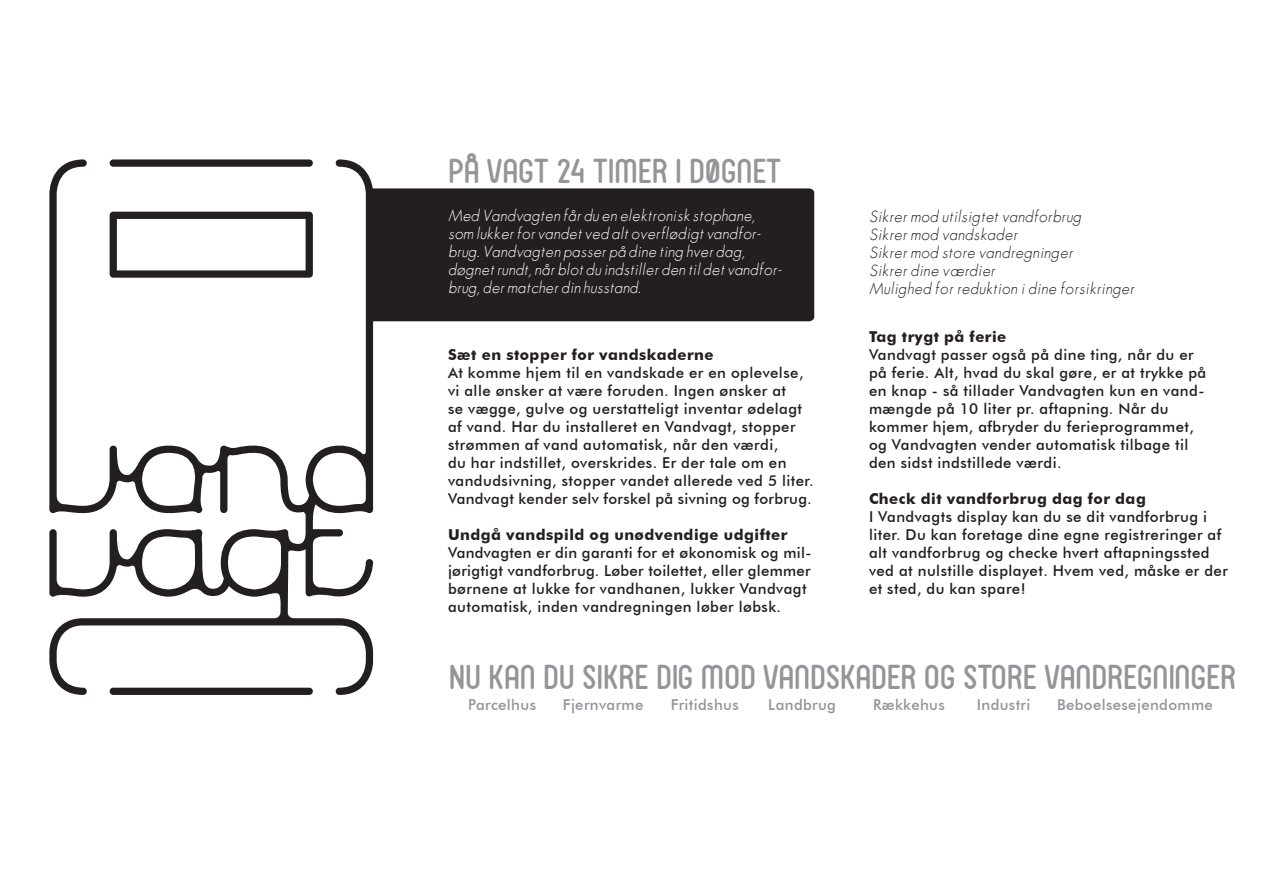
<style>
.page{position:relative;width:1263px;height:893px;background:#fff}
.page>*{position:absolute;margin:0;border:0;box-sizing:border-box;transform-origin:0 0}
.t1{font:33px "FV Almelo";color:#939598}
.basic{font:500 15px/18px "Futura BT";letter-spacing:.03em;color:#231f20}
.t2{font:italic 15px/18px "Futura ICG Light";letter-spacing:.02em;color:#fff}
.t3{font:italic 15px "Futura ICG Light";letter-spacing:.025em;color:#231f20}
.basic-2{font:700 15px "Futura BT";letter-spacing:.03em;color:#231f20}
.t4{font:500 15px "Futura BT";letter-spacing:.025em;color:#939598}
</style>
<div class="page">
<div style="left:373px;top:188px;width:441px;height:133px;background:#231f20"></div>
<svg style="left:49px;top:159px;width:324px;height:536px"></svg>
<div style="left:110px;top:159px;width:203px;height:8px;background:#231f20;border-radius:4px"></div>
<div style="left:110px;top:688px;width:203px;height:7px;background:#231f20;border-radius:4px"></div>
<svg style="left:110px;top:212px;width:203px;height:66px"></svg>
<p class="t1" style="left:448px;top:151px;width:335px">PÅ VAGT 24 TIMER I DØGNET</p>
<p class="t2" style="left:448px;top:206px;width:308px">Med Vandvagten får du en elektronisk stophane,</p>
<p class="t2" style="left:448px;top:224px;width:335px">som lukker for vandet ved alt overflødigt vandfor&shy;brug. Vandvagten passer på dine ting hver dag, døgnet rundt, når blot du indstiller den til det vandfor&shy;brug, der matcher din husstand.</p>
<p class="basic-2" style="left:448px;top:346px;width:267px">Sæt en stopper for vandskaderne</p>
<p class="basic" style="left:448px;top:364px;width:367px">At komme hjem til en vandskade er en oplevelse, vi alle ønsker at være foruden. Ingen ønsker at<br>se vægge, gulve og uerstatteligt inventar ødelagt af vand. Har du installeret en Vandvagt, stopper strømmen af vand automatisk, når den værdi,<br>du har indstillet, overskrides. Er der tale om en vandudsivning, stopper vandet allerede ved 5 liter.<br>Vandvagt kender selv forskel på sivning og forbrug.</p>
<p class="basic-2" style="left:448px;top:526px;width:341px">Undgå vandspild og unødvendige udgifter</p>
<p class="basic" style="left:448px;top:544px;width:365px">Vandvagten er din garanti for et økonomisk og mil&shy;jørigtigt vandforbrug. Løber toilettet, eller glemmer børnene at lukke for vandhanen, lukker Vandvagt automatisk, inden vandregningen løber løbsk.</p>
<p class="t3" style="left:869px;top:206px;width:214px">Sikrer mod utilsigtet vandforbrug</p>
<p class="t3" style="left:869px;top:224px;width:150px">Sikrer mod vandskader</p>
<p class="t3" style="left:869px;top:242px;width:205px">Sikrer mod store vandregninger</p>
<p class="t3" style="left:869px;top:260px;width:128px">Sikrer dine værdier</p>
<p class="t3" style="left:869px;top:278px;width:267px">Mulighed for reduktion i dine forsikringer</p>
<p class="basic-2" style="left:869px;top:328px;width:139px">Tag trygt på ferie</p>
<p class="basic" style="left:869px;top:346px;width:339px">Vandvagt passer også på dine ting, når du er på ferie. Alt, hvad du skal gøre, er at trykke på en knap - så tillader Vandvagten kun en vand&shy;mængde på 10 liter pr. aftapning. Når du kommer hjem, afbryder du ferieprogrammet, og Vandvagten vender automatisk tilbage til den sidst indstillede værdi.</p>
<p class="basic-2" style="left:869px;top:490px;width:278px">Check dit vandforbrug dag for dag</p>
<p class="basic" style="left:869px;top:508px;width:354px">I Vandvagts display kan du se dit vandforbrug i liter. Du kan foretage dine egne registreringer af</p>
<p class="basic" style="left:869px;top:544px;width:360px">alt vandforbrug og checke hvert aftapningssted ved at nulstille displayet. Hvem ved, måske er der</p>
<p class="basic" style="left:869px;top:580px;width:158px">et sted, du kan spare!</p>
<p class="t1" style="left:449px;top:657px;width:789px">NU KAN DU SIKRE DIG MOD VANDSKADER OG STORE VANDREGNINGER</p>
<p class="t4" style="left:468px;top:695px;width:69px">Parcelhus</p>
<p class="t4" style="left:563px;top:695px;width:82px">Fjernvarme</p>
<p class="t4" style="left:671px;top:695px;width:70px">Fritidshus</p>
<p class="t4" style="left:768px;top:695px;width:69px">Landbrug</p>
<p class="t4" style="left:873px;top:695px;width:73px">Rækkehus</p>
<p class="t4" style="left:977px;top:695px;width:55px">Industri</p>
<p class="t4" style="left:1057px;top:695px;width:157px">Beboelsesejendomme</p>
</div>
